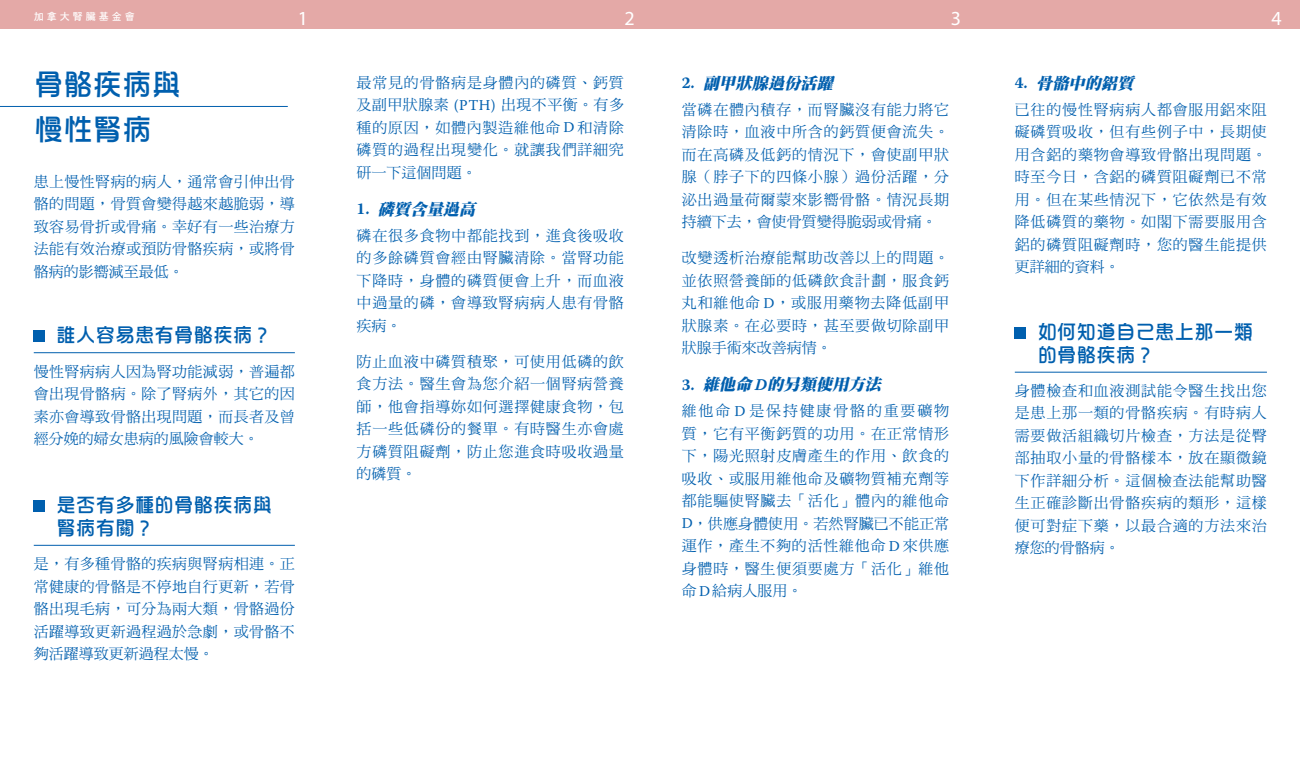
<style>
.page{position:relative;width:1300px;height:765px;background:#fff}
.page>*{position:absolute;margin:0;border:0;box-sizing:border-box;transform-origin:0 0}
.t1{font:30px/45px "DF Hua Zong Std W5";letter-spacing:-.02em;color:#005fae}
.t2{font:20px/23.1px "DF Hua Zong Std W5";letter-spacing:-.02em;color:#005fae}
.t3{font:20px "Myriad Pro";color:#fff}
.t4{font:italic 16.25px "DF Ming Std W12";color:#005fae}
.t5{font:15px/22.5px "DF Ming Std W5";letter-spacing:.05em;color:#005fae;text-align:justify}
.t6{font:10px "DF Hei Std W7";letter-spacing:.3em;color:#fff}
.s1{font-family:"Warnock Pro"}
.s2{font-family:"Warnock Pro";font-weight:700;font-style:normal}
.s3{font-family:"Warnock Pro";font-weight:700}
</style>
<div class="page">
<div style="left:0;top:0;width:1299px;height:28px;background:#e4a9a7"></div>
<hr style="left:0;top:106px;width:288px;height:1px;background:#005fae">
<div style="left:34px;top:330px;width:11px;height:11px;background:#005fae"></div>
<hr style="left:34px;top:352px;width:261px;height:1px;background:#005fae">
<div style="left:1014px;top:327px;width:12px;height:11px;background:#005fae"></div>
<hr style="left:1014px;top:372px;width:252px;height:1px;background:#005fae">
<div style="left:34px;top:500px;width:11px;height:12px;background:#005fae"></div>
<hr style="left:34px;top:545px;width:261px;height:1px;background:#005fae">
<p class="t6" style="left:34px;top:11px;width:103px">加拿大腎臟基金會</p>
<h2 class="t3" style="left:298px;top:6px;width:12px">1</h2>
<h2 class="t3" style="left:624px;top:6px;width:12px">2</h2>
<h2 class="t3" style="left:950px;top:6px;width:12px">3</h2>
<h1 class="t1" style="left:34px;top:61px;width:149px">骨骼疾病與慢性腎病</h1>
<p class="t5" style="left:34px;top:170px;width:262px">患上慢性腎病的病人，通常會引伸出骨骼的問題，骨質會變得越來越脆弱，導致容易骨折或骨痛。幸好有一些治療方法能有效治療或預防骨骼疾病，或將骨骼病的影嚮減至最低。</p>
<h2 class="t2" style="left:56px;top:323px;width:217px">誰人容易患有骨骼疾病？</h2>
<p class="t5" style="left:34px;top:360px;width:262px">慢性腎病病人因為腎功能減弱，普遍都會出現骨骼病。除了腎病外，其它的因素亦會導致骨骼出現問題，而長者及曾經分娩的婦女患病的風險會較大。</p>
<h2 class="t2" style="left:56px;top:493px;width:217px">是否有多種的骨骼疾病與腎病有關？</h2>
<p class="t5" style="left:34px;top:552px;width:262px">是，有多種骨骼的疾病與腎病相連。正常健康的骨骼是不停地自行更新，若骨骼出現毛病，可分為兩大類，骨骼過份活躍導致更新過程過於急劇，或骨骼不夠活躍導致更新過程太慢。</p>
<p class="t5" style="left:356px;top:71px;width:269px">最常見的骨骼病是身體內的磷質、鈣質及副甲狀腺素 <span class="s1">(PTH)</span> 出現不平衡。有多種的原因，如體內製造維他命 <span class="s1">D</span> 和清除磷質的過程出現變化。就讓我們詳細究研一下這個問題。</p>
<p class="t4" style="left:356px;top:200px;width:124px"><span class="s2">1 .</span> 磷質含量過高</p>
<p class="t5" style="left:356px;top:224px;width:269px">磷在很多食物中都能找到，進食後吸收的多餘磷質會經由腎臟清除。當腎功能下降時，身體的磷質便會上升，而血液中過量的磷，會導致腎病病人患有骨骼疾病。</p>
<p class="t5" style="left:356px;top:350px;width:269px">防止血液中磷質積聚，可使用低磷的飲食方法。醫生會為您介紹一個腎病營養師，他會指導妳如何選擇健康食物，包括一些低磷份的餐單。有時醫生亦會處方磷質阻礙劑，防止您進食時吸收過量的磷質。</p>
<p class="t4" style="left:681px;top:74px;width:156px"><span class="s2">2 .</span> 副甲狀腺過份活躍</p>
<p class="t5" style="left:681px;top:98px;width:269px">當磷在體內積存，而腎臟沒有能力將它清除時，血液中所含的鈣質便會流失。而在高磷及低鈣的情況下，會使副甲狀腺（脖子下的四條小腺）過份活躍，分泌出過量荷爾蒙來影嚮骨骼。情況長期持續下去，會使骨質變得脆弱或骨痛。</p>
<p class="t5" style="left:681px;top:246px;width:269px">改變透析治療能幫助改善以上的問題。並依照營養師的低磷飲食計劃，服食鈣丸和維他命 <span class="s1">D</span>，或服用藥物去降低副甲狀腺素。在必要時，甚至要做切除副甲狀腺手術來改善病情。</p>
<p class="t4" style="left:681px;top:376px;width:204px"><span class="s2">3 .</span> 維他命 <span class="s3">D</span> 的另類使用方法</p>
<p class="t5" style="left:681px;top:399px;width:269px">維他命 <span class="s1">D</span> 是保持健康骨骼的重要礦物質，它有平衡鈣質的功用。在正常情形下，陽光照射皮膚產生的作用、飲食的吸收、或服用維他命及礦物質補充劑等都能驅使腎臟去「活化」體內的維他命<span class="s1">D</span>，供應身體使用。若然腎臟已不能正常運作，產生不夠的活性維他命 <span class="s1">D</span> 來供應身體時，醫生便須要處方「活化」維他命<span class="s1">D</span>給病人服用。</p>
<h2 class="t3" style="left:1271px;top:6px;width:12px">4</h2>
<p class="t4" style="left:1014px;top:74px;width:124px"><span class="s2">4 .</span> 骨骼中的鋁質</p>
<p class="t5" style="left:1014px;top:98px;width:253px">已往的慢性腎病病人都會服用鋁來阻礙磷質吸收，但有些例子中，長期使用含鋁的藥物會導致骨骼出現問題。時至今日，含鋁的磷質阻礙劑已不常用。但在某些情況下，它依然是有效降低磷質的藥物。如閣下需要服用含鋁的磷質阻礙劑時，您的醫生能提供更詳細的資料。</p>
<h2 class="t2" style="left:1037px;top:320px;width:217px">如何知道自己患上那一類的骨骼疾病？</h2>
<p class="t5" style="left:1014px;top:379px;width:253px">身體檢查和血液測試能令醫生找出您是患上那一類的骨骼疾病。有時病人需要做活組織切片檢查，方法是從臀部抽取小量的骨骼樣本，放在顯微鏡下作詳細分析。這個檢查法能幫助醫生正確診斷出骨骼疾病的類形，這樣便可對症下藥，以最合適的方法來治療您的骨骼病。</p>
</div>
